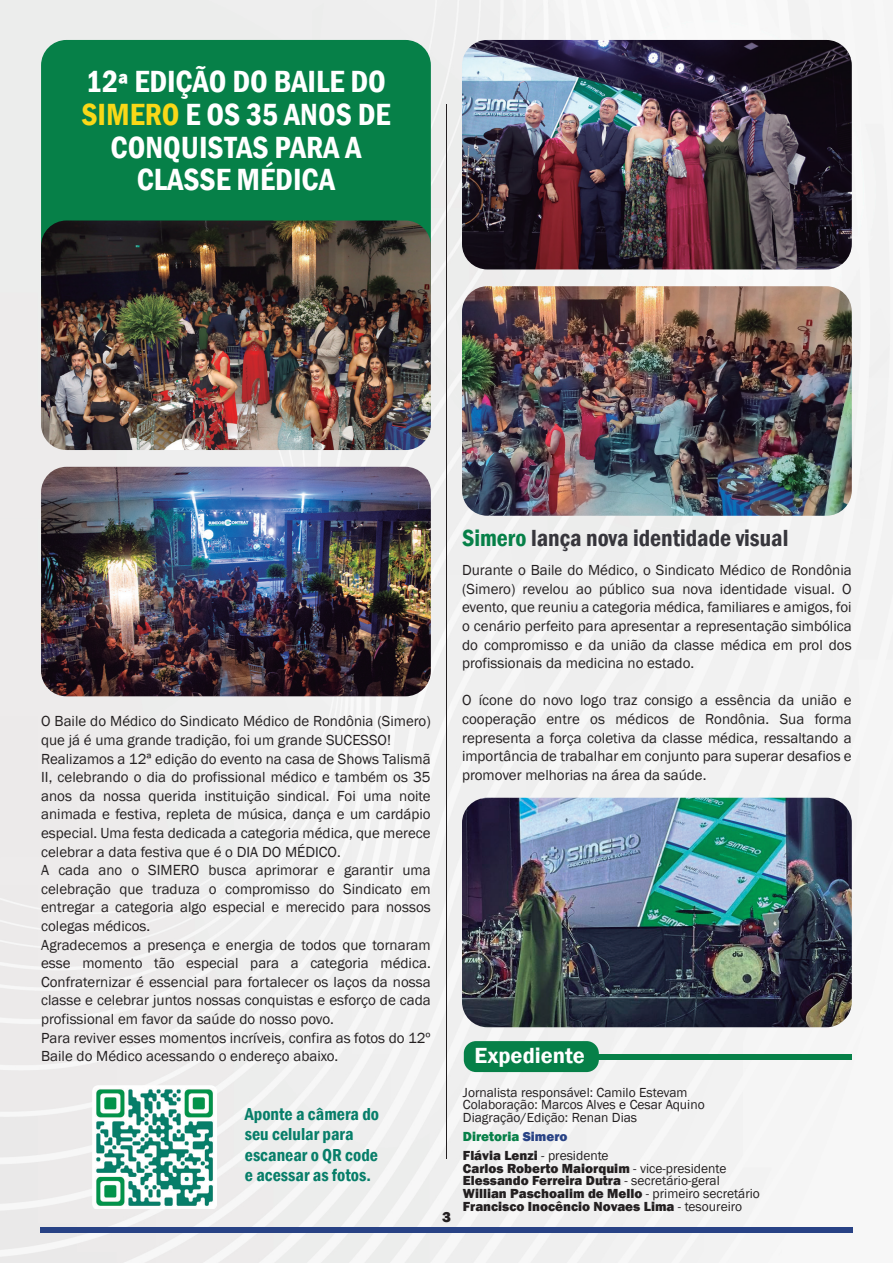
<style>
.page{position:relative;width:893px;height:1263px;background:#efefef}
.page>*{position:absolute;margin:0;border:0;box-sizing:border-box;transform-origin:0 0}
.t1{font:600 condensed 31.5px/32.7px "Franklin Gothic";color:#fff;text-align:center}
.t2{font:600 condensed 24px "Franklin Gothic";color:#37363c}
.t3{font:600 22.5px "Franklin Gothic";color:#fff}
.t4{font:600 condensed 17.85px/20.5px "Franklin Gothic";color:#077e69}
.t5{font:15px/18.6px "Franklin Gothic";color:#231f20;text-align:justify}
.t6{font:800 15px "Franklin Gothic";color:#231f20}
.t7{font:800 13.5px/12.6px "Franklin Gothic";color:#231f20}
.t8{font:13.5px/12.6px "Franklin Gothic";color:#231f20}
.s1{color:#f9d818}
.s2{color:#068048}
.s3{color:#284285}
.s4{font-weight:400}
</style>
<div class="page">
<div style="left:41px;top:40px;width:390px;height:274px;background:#068048;border-radius:25px"></div>
<img style="left:41px;top:467px;width:390px;height:229px">
<img style="left:462px;top:798px;width:390px;height:229px">
<img style="left:462px;top:40px;width:390px;height:229px">
<img style="left:41px;top:220px;width:390px;height:230px">
<div style="left:40px;top:1228px;width:812px;height:5px;background:#284285"></div>
<div style="left:464px;top:1041px;width:135px;height:31px;background:#068048;border-radius:12px"></div>
<div style="left:464px;top:1054px;width:387px;height:5px;background:#068048"></div>
<img style="left:93px;top:1085px;width:123px;height:124px">
<hr style="left:446px;top:104px;width:1px;height:1055px;background:#231f20">
<img style="left:462px;top:286px;width:390px;height:230px">
<h1 class="t1" style="left:81px;top:65px;width:310px">12ª EDIÇÃO DO BAILE DO<br><span class="s1">SIMERO</span> E OS 35 ANOS DE<br>CONQUISTAS PARA A<br>CLASSE MÉDICA</h1>
<p class="t5" style="left:41px;top:712px;width:391px;text-align:left">O Baile do Médico do Sindicato Médico de Rondônia (Simero) que já é uma grande tradição, foi um grande SUCESSO!<br>Realizamos a 12ª edição do evento na casa de Shows Talismã II, celebrando o dia do profissional médico e também os 35 anos da nossa querida instituição sindical. Foi uma noite animada e festiva, repleta de música, dança e um cardápio especial. Uma festa dedicada a categoria médica, que merece celebrar a data festiva que é o DIA DO MÉDICO.<br>A cada ano o SIMERO busca aprimorar e garantir uma celebração que traduza o compromisso do Sindicato em entregar a categoria algo especial e merecido para nossos colegas médicos.<br>Agradecemos a presença e energia de todos que tornaram esse momento tão especial para a categoria médica.<br>Confraternizar é essencial para fortalecer os laços da nossa classe e celebrar juntos nossas conquistas e esforço de cada profissional em favor da saúde do nosso povo.<br>Para reviver esses momentos incríveis, confira as fotos do 12º Baile do Médico acessando o endereço abaixo.</p>
<p class="t4" style="left:245px;top:1103px;width:136px">Aponte a câmera do seu celular para escanear o QR code e acessar as fotos.</p>
<h2 class="t2" style="left:462px;top:521px;width:328px"><span class="s2">Simero</span> lança nova identidade visual</h2>
<p class="t5" style="left:462px;top:561px;width:391px">Durante o Baile do Médico, o Sindicato Médico de Rondônia (Simero) revelou ao público sua nova identidade visual. O evento, que reuniu a categoria médica, familiares e amigos, foi o cenário perfeito para apresentar a representação simbólica do compromisso e da união da classe médica em prol dos profissionais da medicina no estado.</p>
<p class="t5" style="left:462px;top:691px;width:391px">O ícone do novo logo traz consigo a essência da união e cooperação entre os médicos de Rondônia. Sua forma representa a força coletiva da classe médica, ressaltando a importância de trabalhar em conjunto para superar desafios e promover melhorias na área da saúde.</p>
<p class="t6" style="left:442px;top:1207px;width:10px">3</p>
<h3 class="t3" style="left:474px;top:1042px;width:112px">Expediente</h3>
<p class="t8" style="left:463px;top:1086px;width:243px">Jornalista responsável: Camilo Estevam<br>Colaboração: Marcos Alves e Cesar Aquino<br>Diagração/Edição: Renan Dias</p>
<p class="t7" style="left:463px;top:1127px;width:147px;line-height:19.2px"><span class="s2">Diretoria</span> <span class="s3">Simero<br></span>Flávia Lenzi <span class="s4">- presidente</span></p>
<p class="t7" style="left:463px;top:1162px;width:298px">Carlos Roberto Maiorquim <span class="s4">- vice-presidente </span>Elessando Ferreira Dutra <span class="s4">- secretário-geral </span>Willian Paschoalim de Mello <span class="s4">- primeiro secretário </span>Francisco Inocêncio Novaes Lima <span class="s4">- tesoureiro</span></p>
</div>
